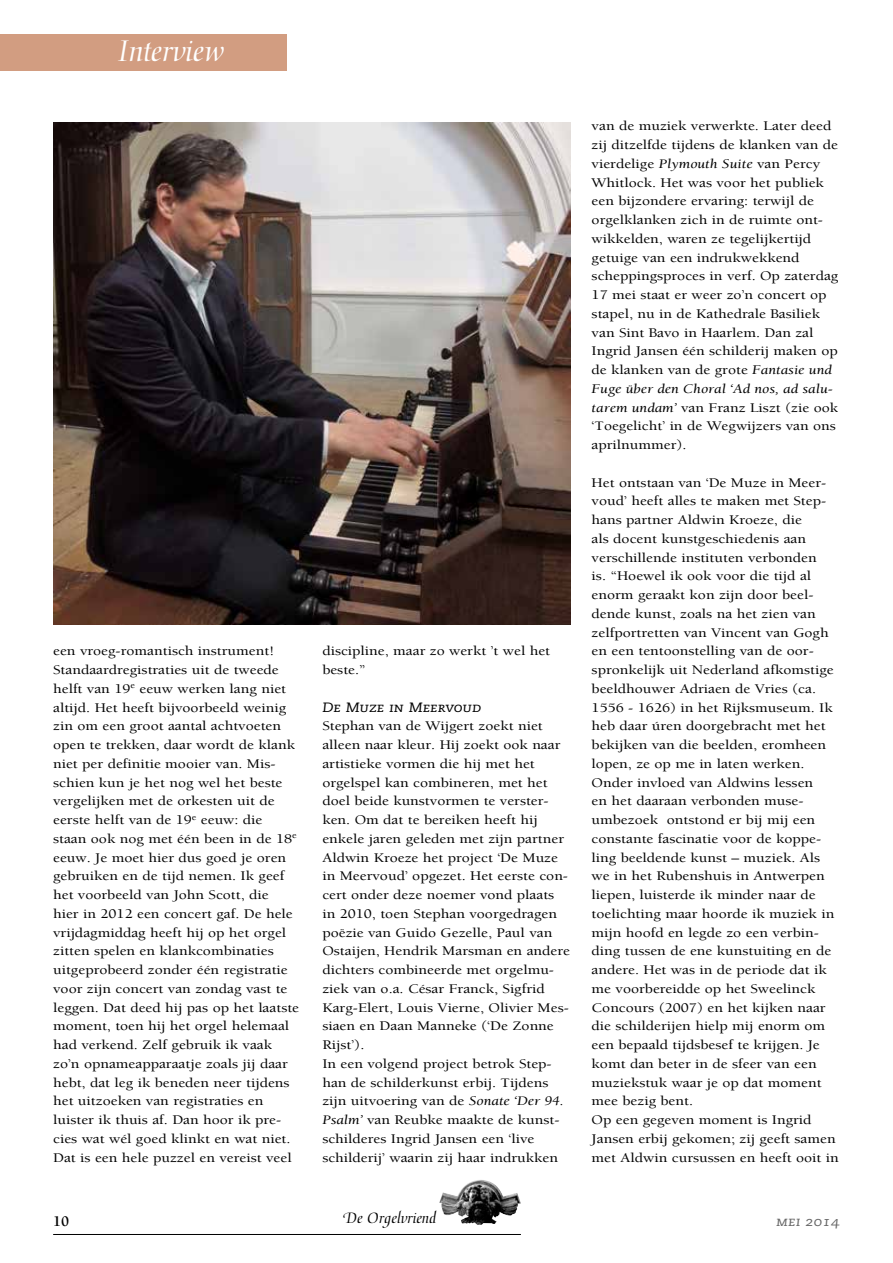
<style>
.page{position:relative;width:893px;height:1263px;background:#fff}
.page>*{position:absolute;margin:0;border:0;box-sizing:border-box;transform-origin:0 0}
.t1{font:33px "Medici Script";color:#fff}
.t2{font:16.5px "Medici Script";color:#000}
.t3{font:700 15px "Berkeley Orgelvriend";color:#000}
.t4{font:13.5px/18.8px "Berkeley Orgelvriend";color:#000;scale:1.15 1}
.t5{font:13.5px "Caecilia Italic SC";color:#000;scale:1.15 1}
.t6{font:13.5px "Caecilia Italic SC";color:#676767;scale:1.15 1}
.s1{font-style:italic}
</style>
<div class="page">
<img style="left:439px;top:1180px;width:82px;height:45px">
<hr style="left:53px;top:1234px;width:468px;height:1px;background:#000">
<div style="left:53px;top:34px;width:234px;height:36px;background:#d29d81"></div>
<div style="left:0;top:34px;width:53px;height:36px;background:#d29d81"></div>
<img style="left:53px;top:122px;width:517px;height:502px">
<h1 class="t1" style="left:96px;top:32px;width:152px">Orgelhistorie</h1>
<h1 class="t1" style="left:118px;top:32px;width:108px">Interview</h1>
<p class="t4" style="left:53px;top:642px;width:215px">een vroeg-romantisch instrument!<br>Standaardregistraties uit de tweede helft van 19<sup>e</sup> eeuw werken lang niet altijd. Het heeft bijvoorbeeld weinig zin om een groot aantal achtvoeten open te trekken, daar wordt de klank niet per definitie mooier van. Mis&shy;schien kun je het nog wel het beste vergelijken met de orkesten uit de eerste helft van de 19<sup>e</sup> eeuw: die staan ook nog met één been in de 18<sup>e </sup>eeuw. Je moet hier dus goed je oren gebruiken en de tijd nemen. Ik geef het voorbeeld van John Scott, die<br>hier in 2012 een concert gaf. De hele vrijdagmiddag heeft hij op het orgel zitten spelen en klankcombinaties uitgeprobeerd zonder één registratie voor zijn concert van zondag vast te leggen. Dat deed hij pas op het laatste moment, toen hij het orgel helemaal had verkend. Zelf gebruik ik vaak zo’n opnameapparaatje zoals jij daar hebt, dat leg ik beneden neer tijdens het uitzoeken van registraties en luister ik thuis af. Dan hoor ik pre&shy;cies wat wél goed klinkt en wat niet.<br>Dat is een hele puzzel en vereist veel</p>
<p class="t4" style="left:322px;top:642px;width:200px">discipline, maar zo werkt ’t wel het beste.”</p>
<p class="t5" style="left:322px;top:699px;width:140px">De Muze in Meervoud</p>
<p class="t4" style="left:322px;top:717px;width:217px">Stephan van de Wijgert zoekt niet alleen naar kleur. Hij zoekt ook naar artistieke vormen die hij met het orgelspel kan combineren, met het doel beide kunstvormen te verster&shy;ken. Om dat te bereiken heeft hij enkele jaren geleden met zijn partner Aldwin Kroeze het project ‘De Muze in Meervoud’ opgezet. Het eerste con&shy;cert onder deze noemer vond plaats in 2010, toen Stephan voorgedragen poëzie van Guido Gezelle, Paul van Ostaijen, Hendrik Marsman en andere dichters combineerde met orgelmu&shy;ziek van o.a. César Franck, Sigfrid Karg-Elert, Louis Vierne, Olivier Mes&shy;siaen en Daan Manneke (‘De Zonne Rijst’).<br>In een volgend project betrok Step&shy;han de schilderkunst erbij. Tijdens zijn uitvoering van de <span class="s1">Sonate ‘Der 94.<br>Psalm’</span> van Reubke maakte de kunst&shy;schilderes Ingrid Jansen een ‘live schilderij’ waarin zij haar indrukken</p>
<p class="t4" style="left:592px;top:117px;width:216px">van de muziek verwerkte. Later deed zij ditzelfde tijdens de klanken van de vierdelige <span class="s1">Plymouth Suite</span> van Percy Whitlock. Het was voor het publiek een bijzondere ervaring: terwijl de orgelklanken zich in de ruimte ont&shy;wikkelden, waren ze tegelijkertijd getuige van een indrukwekkend scheppingsproces in verf. Op zaterdag 17 mei staat er weer zo’n concert op stapel, nu in de Kathedrale Basiliek van Sint Bavo in Haarlem. Dan zal Ingrid Jansen één schilderij maken op de klanken van de grote <span class="s1">Fantasie und Fuge über den Choral ‘Ad nos, ad salu&shy;tarem undam’</span> van Franz Liszt (zie ook ‘Toegelicht’ in de Wegwijzers van ons aprilnummer).</p>
<p class="t4" style="left:592px;top:473px;width:216px">Het ontstaan van ‘De Muze in Meer&shy;voud’ heeft alles te maken met Step&shy;hans partner Aldwin Kroeze, die<br>als docent kunstgeschiedenis aan verschillende instituten verbonden<br>is. “Hoewel ik ook voor die tijd al enorm geraakt kon zijn door beel&shy;dende kunst, zoals na het zien van zelfportretten van Vincent van Gogh en een tentoonstelling van de oor&shy;spronkelijk uit Nederland afkomstige beeldhouwer Adriaen de Vries (ca.<br>1556 - 1626) in het Rijksmuseum. Ik heb daar úren doorgebracht met het bekijken van die beelden, eromheen lopen, ze op me in laten werken.<br>Onder invloed van Aldwins lessen<br>en het daaraan verbonden muse&shy;umbezoek ontstond er bij mij een constante fascinatie voor de koppe&shy;ling beeldende kunst – muziek. Als we in het Rubenshuis in Antwerpen liepen, luisterde ik minder naar de toelichting maar hoorde ik muziek in mijn hoofd en legde zo een verbin&shy;ding tussen de ene kunstuiting en de andere. Het was in de periode dat ik me voorbereidde op het Sweelinck Concours (2007) en het kijken naar die schilderijen hielp mij enorm om een bepaald tijdsbesef te krijgen. Je komt dan beter in de sfeer van een muziekstuk waar je op dat moment mee bezig bent.<br>Op een gegeven moment is Ingrid Jansen erbij gekomen; zij geeft samen met Aldwin cursussen en heeft ooit in</p>
<p class="t3" style="left:53px;top:1213px;width:18px">10</p>
<p class="t2" style="left:344px;top:1209px;width:94px">De Orgelvriend</p>
<p class="t6" style="left:776px;top:1214px;width:57px">mei 2014</p>
</div>
